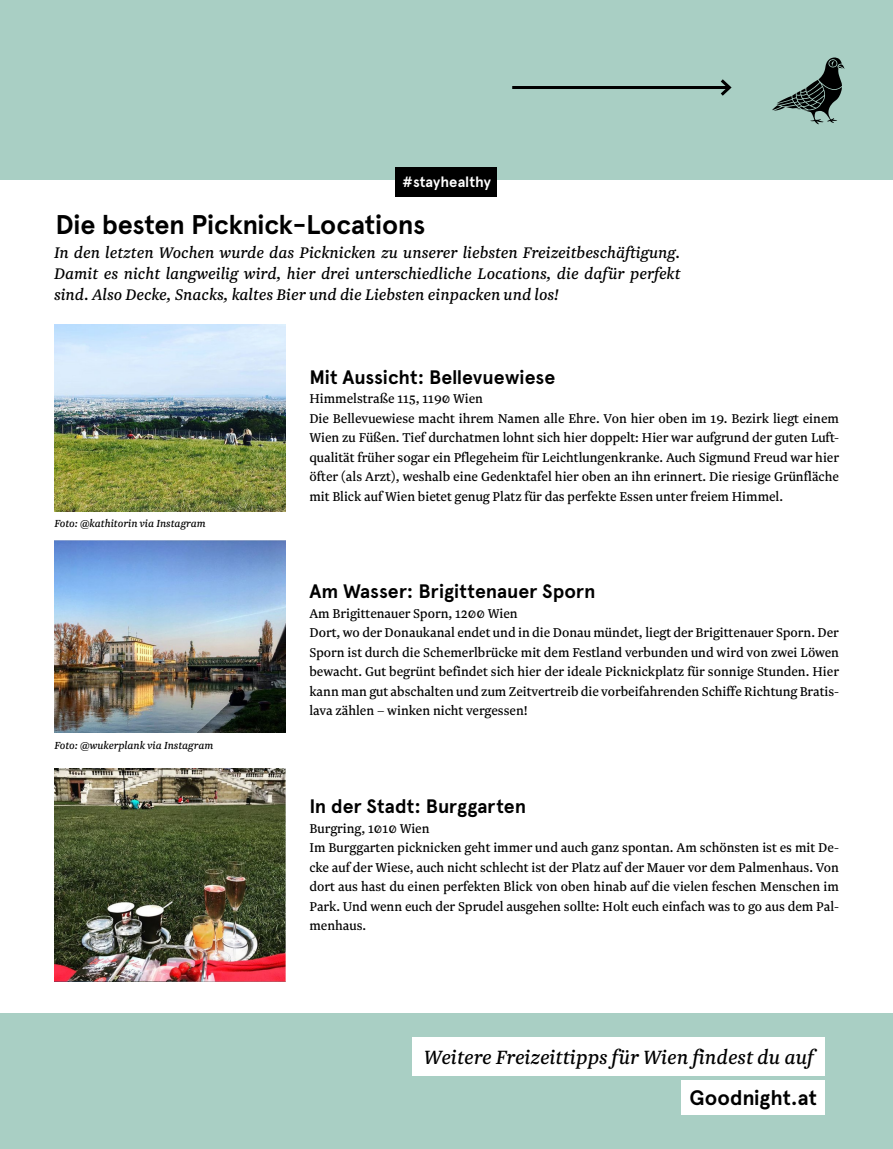
<style>
.page{position:relative;width:893px;height:1149px;background:#fff}
.page>*{position:absolute;margin:0;border:0;box-sizing:border-box;transform-origin:0 0}
.t1{font:700 27px "Apercu";letter-spacing:-.01em;color:#000}
.t2{font:italic 22.5px "Newzald";color:#000}
.t3{font:700 21px "Apercu";color:#000}
.t4{font:700 19.5px "Apercu";letter-spacing:-.005em;color:#000}
.t5{font:italic 18px/21px "Newzald";color:#000;text-align:justify}
.t6{font:15px/19.5px "Newzald";color:#000}
.t7{font:700 14.85px "Apercu";color:#fff}
.t8{font:italic 12px "Newzald";color:#000}
</style>
<div class="page">
<div style="left:0;top:0;width:893px;height:179px;background:#a9cfc4"></div>
<div style="left:0;top:1012px;width:893px;height:136px;background:#a9cfc4"></div>
<div style="left:396px;top:167px;width:101px;height:29px;background:#000"></div>
<img style="left:54px;top:768px;width:231px;height:213px">
<img style="left:54px;top:540px;width:231px;height:192px">
<img style="left:54px;top:324px;width:231px;height:187px">
<hr style="left:512px;top:86px;width:217px;height:3px;background:#000">
<svg style="left:720px;top:79px;width:12px;height:17px"></svg>
<svg style="left:772px;top:57px;width:72px;height:67px"></svg>
<div style="left:682px;top:1080px;width:143px;height:34px;background:#fff"></div>
<div style="left:412px;top:1036px;width:413px;height:39px;background:#fff"></div>
<p class="t7" style="left:402px;top:173px;width:90px">#stayhealthy</p>
<h1 class="t1" style="left:56px;top:208px;width:371px">Die besten Picknick-Locations</h1>
<p class="t5" style="left:54px;top:241px;width:628px">In den letzten Wochen wurde das Picknicken zu unserer liebsten Freizeitbeschäftigung.<br>Damit es nicht langweilig wird, hier drei unterschiedliche Locations, die dafür perfekt sind. Also Decke, Snacks, kaltes Bier und die Liebsten einpacken und los!</p>
<p class="t8" style="left:55px;top:515px;width:153px">Foto: @kathitorin via Instagram</p>
<p class="t8" style="left:55px;top:738px;width:160px">Foto: @wukerplank via Instagram</p>
<h3 class="t4" style="left:309px;top:365px;width:247px">Mit Aussicht: Bellevuewiese</h3>
<p class="t6" style="left:309px;top:388px;width:531px">Himmelstraße 115, 1190 Wien<br>Die Bellevuewiese macht ihrem Namen alle Ehre. Von hier oben im 19. Bezirk liegt einem Wien zu Füßen. Tief durchatmen lohnt sich hier doppelt: Hier war aufgrund der guten Luft&shy;qualität früher sogar ein Pflegeheim für Leichtlungenkranke. Auch Sigmund Freud war hier öfter (als Arzt), weshalb eine Gedenktafel hier oben an ihn erinnert. Die riesige Grünfläche mit Blick auf Wien bietet genug Platz für das perfekte Essen unter freiem Himmel.</p>
<h3 class="t4" style="left:309px;top:579px;width:288px">Am Wasser: Brigittenauer Sporn</h3>
<p class="t6" style="left:309px;top:603px;width:531px">Am Brigittenauer Sporn, 1200 Wien<br>Dort, wo der Donaukanal endet und in die Donau mündet, liegt der Brigittenauer Sporn. Der Sporn ist durch die Schemerlbrücke mit dem Festland verbunden und wird von zwei Löwen bewacht. Gut begrünt befindet sich hier der ideale Picknickplatz für sonnige Stunden. Hier kann man gut abschalten und zum Zeitvertreib die vorbeifahrenden Schiffe Richtung Bratis&shy;lava zählen – winken nicht vergessen!</p>
<h3 class="t4" style="left:309px;top:794px;width:218px">In der Stadt: Burggarten</h3>
<p class="t6" style="left:309px;top:817px;width:531px">Burgring, 1010 Wien<br>Im Burggarten picknicken geht immer und auch ganz spontan. Am schönsten ist es mit De&shy;cke auf der Wiese, auch nicht schlecht ist der Platz auf der Mauer vor dem Palmenhaus. Von dort aus hast du einen perfekten Blick von oben hinab auf die vielen feschen Menschen im Park. Und wenn euch der Sprudel ausgehen sollte: Holt euch einfach was to go aus dem Pal&shy;menhaus.</p>
<h2 class="t2" style="left:424px;top:1042px;width:391px">Weitere Freizeittipps für Wien findest du auf</h2>
<h3 class="t3" style="left:689px;top:1084px;width:129px">Goodnight.at</h3>
</div>
